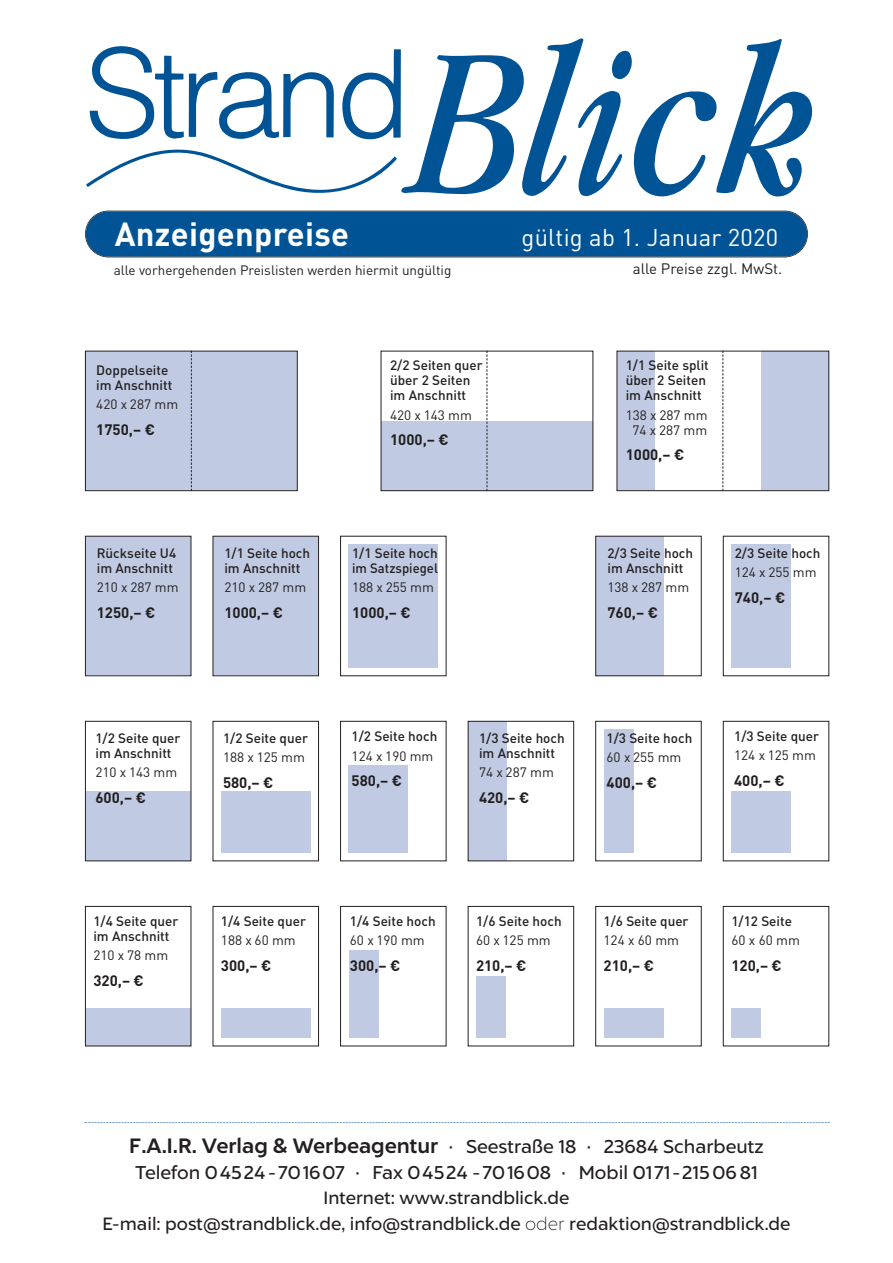
<style>
.page{position:relative;width:893px;height:1263px;background:#fff}
.page>*{position:absolute;margin:0;border:0;box-sizing:border-box;transform-origin:0 0}
.t1{font:700 33px "DIN";letter-spacing:.01em;color:#fff}
.t2{font:24px "DIN";letter-spacing:.01em;color:#fff}
.t3{font:18.75px/25.5px "Liszt FY";color:#231f20;text-align:center}
.t4{font:18px/25.5px "Liszt FY";color:#231f20;text-align:center}
.t5{font:700 15px "DIN";color:#231f20}
.t6{font:15px "DIN";color:#231f20}
.t7{font:500 13.5px/15px "DIN";color:#231f20}
.t8{font:13.5px/15px "DIN";color:#231f20;text-align:center}
.s1{font-family:"DIN Euro";font-weight:400}
.s2{font-weight:700;font-size:21px}
.s3{font-weight:300}
</style>
<div class="page">
<div style="left:596px;top:536px;width:67px;height:140px;background:#c0cbe3"></div>
<div style="left:86px;top:791px;width:104px;height:69px;background:#c0cbe3"></div>
<div style="left:381px;top:421px;width:212px;height:69px;background:#c0cbe3"></div>
<div style="left:86px;top:1008px;width:104px;height:37px;background:#c0cbe3"></div>
<div style="left:468px;top:721px;width:38px;height:140px;background:#c0cbe3"></div>
<svg style="left:86px;top:38px;width:726px;height:158px"></svg>
<div style="left:86px;top:211px;width:721px;height:46px;background:#005495;border-radius:23px"></div>
<div style="left:85px;top:211px;width:723px;height:46px;border:2px solid #231f20;border-radius:23px"></div>
<div style="left:595px;top:536px;width:107px;height:140px;border:1px solid #231f20"></div>
<div style="left:213px;top:721px;width:106px;height:140px;border:1px solid #231f20"></div>
<div style="left:595px;top:721px;width:107px;height:140px;border:1px solid #231f20"></div>
<div style="left:723px;top:721px;width:106px;height:140px;border:1px solid #231f20"></div>
<div style="left:213px;top:906px;width:106px;height:140px;border:1px solid #231f20"></div>
<div style="left:468px;top:906px;width:106px;height:140px;border:1px solid #231f20"></div>
<div style="left:595px;top:906px;width:107px;height:140px;border:1px solid #231f20"></div>
<div style="left:723px;top:906px;width:106px;height:140px;border:1px solid #231f20"></div>
<div style="left:213px;top:537px;width:105px;height:138px;background:#c0cbe3"></div>
<div style="left:213px;top:536px;width:106px;height:140px;border:1px solid #231f20"></div>
<div style="left:731px;top:544px;width:60px;height:124px;background:#c0cbe3"></div>
<div style="left:604px;top:729px;width:30px;height:124px;background:#c0cbe3"></div>
<div style="left:476px;top:976px;width:30px;height:62px;background:#c0cbe3"></div>
<div style="left:731px;top:1008px;width:30px;height:30px;background:#c0cbe3"></div>
<div style="left:604px;top:1008px;width:59px;height:30px;background:#c0cbe3"></div>
<div style="left:731px;top:791px;width:60px;height:62px;background:#c0cbe3"></div>
<div style="left:221px;top:1008px;width:89px;height:30px;background:#c0cbe3"></div>
<div style="left:221px;top:791px;width:89px;height:62px;background:#c0cbe3"></div>
<div style="left:86px;top:351px;width:211px;height:139px;background:#c0cbe3"></div>
<div style="left:85px;top:351px;width:213px;height:140px;border:1px solid #231f20"></div>
<svg style="left:191px;top:351px;width:1px;height:140px"></svg>
<div style="left:340px;top:906px;width:106px;height:140px;border:1px solid #231f20"></div>
<div style="left:349px;top:950px;width:29px;height:88px;background:#c0cbe3"></div>
<div style="left:340px;top:721px;width:106px;height:140px;border:1px solid #231f20"></div>
<div style="left:349px;top:765px;width:59px;height:88px;background:#c0cbe3"></div>
<div style="left:85px;top:906px;width:106px;height:140px;border:1px solid #231f20"></div>
<div style="left:349px;top:544px;width:89px;height:124px;background:#c0cbe3"></div>
<div style="left:86px;top:537px;width:105px;height:138px;background:#c0cbe3"></div>
<div style="left:85px;top:536px;width:106px;height:140px;border:1px solid #231f20"></div>
<div style="left:381px;top:351px;width:212px;height:140px;border:1px solid #231f20"></div>
<svg style="left:487px;top:351px;width:1px;height:140px"></svg>
<div style="left:617px;top:351px;width:38px;height:139px;background:#c0cbe3"></div>
<div style="left:761px;top:351px;width:67px;height:139px;background:#c0cbe3"></div>
<div style="left:617px;top:351px;width:212px;height:140px;border:1px solid #231f20"></div>
<svg style="left:722px;top:351px;width:1px;height:140px"></svg>
<div style="left:85px;top:721px;width:106px;height:140px;border:1px solid #231f20"></div>
<div style="left:468px;top:721px;width:106px;height:140px;border:1px solid #231f20"></div>
<svg style="left:85px;top:1122px;width:745px;height:1px"></svg>
<h1 class="t1" style="left:115px;top:216px;width:236px">Anzeigenpreise</h1>
<h2 class="t2" style="left:522px;top:224px;width:258px">gültig ab 1. Januar 2020</h2>
<p class="t8" style="left:114px;top:263px;width:339px">alle vorhergehenden Preislisten werden hiermit ungültig</p>
<p class="t6" style="left:633px;top:260px;width:151px">alle Preise zzgl. MwSt.</p>
<p class="t7" style="left:96px;top:363px;width:78px">Doppelseite im Anschnitt</p>
<p class="t8" style="left:96px;top:397px;width:83px">420 x 287 mm</p>
<p class="t5" style="left:96px;top:421px;width:60px">1750,– <span class="s1">4</span></p>
<p class="t7" style="left:97px;top:546px;width:81px">Rückseite U4 im Anschnitt</p>
<p class="t8" style="left:97px;top:580px;width:83px">210 x 287 mm</p>
<p class="t5" style="left:97px;top:604px;width:60px">1250,– <span class="s1">4</span></p>
<p class="t7" style="left:224px;top:546px;width:87px">1/1 Seite hoch im Anschnitt</p>
<p class="t8" style="left:224px;top:580px;width:83px">210 x 287 mm</p>
<p class="t5" style="left:224px;top:604px;width:60px">1000,– <span class="s1">4</span></p>
<p class="t7" style="left:390px;top:358px;width:94px">2/2 Seiten quer über 2 Seiten im Anschnitt</p>
<p class="t8" style="left:390px;top:408px;width:83px">420 x 143 mm</p>
<p class="t5" style="left:390px;top:431px;width:60px">1000,– <span class="s1">4</span></p>
<p class="t7" style="left:352px;top:546px;width:88px">1/1 Seite hoch im Satzspiegel</p>
<p class="t8" style="left:352px;top:580px;width:83px">188 x 255 mm</p>
<p class="t5" style="left:352px;top:604px;width:60px">1000,– <span class="s1">4</span></p>
<p class="t7" style="left:626px;top:358px;width:85px">1/1 Seite split über 2 Seiten im Anschnitt</p>
<p class="t8" style="left:626px;top:408px;width:83px">138 x 287 mm<br>74 x 287 mm</p>
<p class="t5" style="left:626px;top:446px;width:60px">1000,– <span class="s1">4</span></p>
<p class="t7" style="left:607px;top:546px;width:87px">2/3 Seite hoch im Anschnitt</p>
<p class="t8" style="left:607px;top:580px;width:83px">138 x 287 mm</p>
<p class="t5" style="left:607px;top:604px;width:52px">760,– <span class="s1">4</span></p>
<p class="t7" style="left:735px;top:546px;width:87px">2/3 Seite hoch</p>
<p class="t8" style="left:735px;top:565px;width:83px">124 x 255 mm</p>
<p class="t5" style="left:735px;top:589px;width:52px">740,– <span class="s1">4</span></p>
<p class="t7" style="left:95px;top:731px;width:86px">1/2 Seite quer im Anschnitt</p>
<p class="t8" style="left:95px;top:765px;width:83px">210 x 143 mm</p>
<p class="t5" style="left:95px;top:789px;width:52px">600,– <span class="s1">4</span></p>
<p class="t7" style="left:223px;top:731px;width:86px">1/2 Seite quer</p>
<p class="t8" style="left:223px;top:750px;width:83px">188 x 125 mm</p>
<p class="t5" style="left:223px;top:774px;width:52px">580,– <span class="s1">4</span></p>
<p class="t7" style="left:352px;top:729px;width:87px">1/2 Seite hoch</p>
<p class="t8" style="left:352px;top:749px;width:83px">124 x 190 mm</p>
<p class="t5" style="left:352px;top:772px;width:52px">580,– <span class="s1">4</span></p>
<p class="t7" style="left:479px;top:731px;width:87px">1/3 Seite hoch im Anschnitt</p>
<p class="t8" style="left:479px;top:765px;width:76px">74 x 287 mm</p>
<p class="t5" style="left:479px;top:789px;width:52px">420,– <span class="s1">4</span></p>
<p class="t7" style="left:607px;top:731px;width:87px">1/3 Seite hoch</p>
<p class="t8" style="left:607px;top:750px;width:76px">60 x 255 mm</p>
<p class="t5" style="left:607px;top:774px;width:52px">400,– <span class="s1">4</span></p>
<p class="t7" style="left:734px;top:728px;width:86px">1/3 Seite quer</p>
<p class="t8" style="left:734px;top:748px;width:83px">124 x 125 mm</p>
<p class="t5" style="left:734px;top:772px;width:52px">400,– <span class="s1">4</span></p>
<p class="t7" style="left:93px;top:914px;width:86px">1/4 Seite quer im Anschnitt</p>
<p class="t8" style="left:93px;top:948px;width:76px">210 x 78 mm</p>
<p class="t5" style="left:93px;top:972px;width:52px">320,– <span class="s1">4</span></p>
<p class="t7" style="left:221px;top:914px;width:86px">1/4 Seite quer</p>
<p class="t8" style="left:221px;top:933px;width:76px">188 x 60 mm</p>
<p class="t5" style="left:221px;top:957px;width:52px">300,– <span class="s1">4</span></p>
<p class="t7" style="left:350px;top:913px;width:87px">1/4 Seite hoch</p>
<p class="t8" style="left:350px;top:933px;width:76px">60 x 190 mm</p>
<p class="t5" style="left:350px;top:957px;width:52px">300,– <span class="s1">4</span></p>
<p class="t7" style="left:476px;top:913px;width:87px">1/6 Seite hoch</p>
<p class="t8" style="left:476px;top:933px;width:76px">60 x 125 mm</p>
<p class="t5" style="left:476px;top:957px;width:52px">210,– <span class="s1">4</span></p>
<p class="t7" style="left:604px;top:913px;width:86px">1/6 Seite quer</p>
<p class="t8" style="left:604px;top:933px;width:77px">124 x 60 mm</p>
<p class="t5" style="left:604px;top:957px;width:52px">210,– <span class="s1">4</span></p>
<p class="t7" style="left:731px;top:913px;width:62px">1/12 Seite</p>
<p class="t8" style="left:731px;top:933px;width:70px">60 x 60 mm</p>
<p class="t5" style="left:731px;top:957px;width:52px">120,– <span class="s1">4</span></p>
<h3 class="t3" style="left:129px;top:1135px;width:636px"><span class="s2">F.A.I.R. Verlag &amp; Werbeagentur</span> · Seestraße 18 · 23684 Scharbeutz<br>Telefon 04524 -701607 · Fax 04524 -701608 · Mobil 0171-215 0681</h3>
<h3 class="t4" style="left:102px;top:1187px;width:690px">Internet: www.strandblick.de<br>E-mail: post@strandblick.de, info@strandblick.de <span class="s3">oder</span> redaktion@strandblick.de</h3>
</div>
